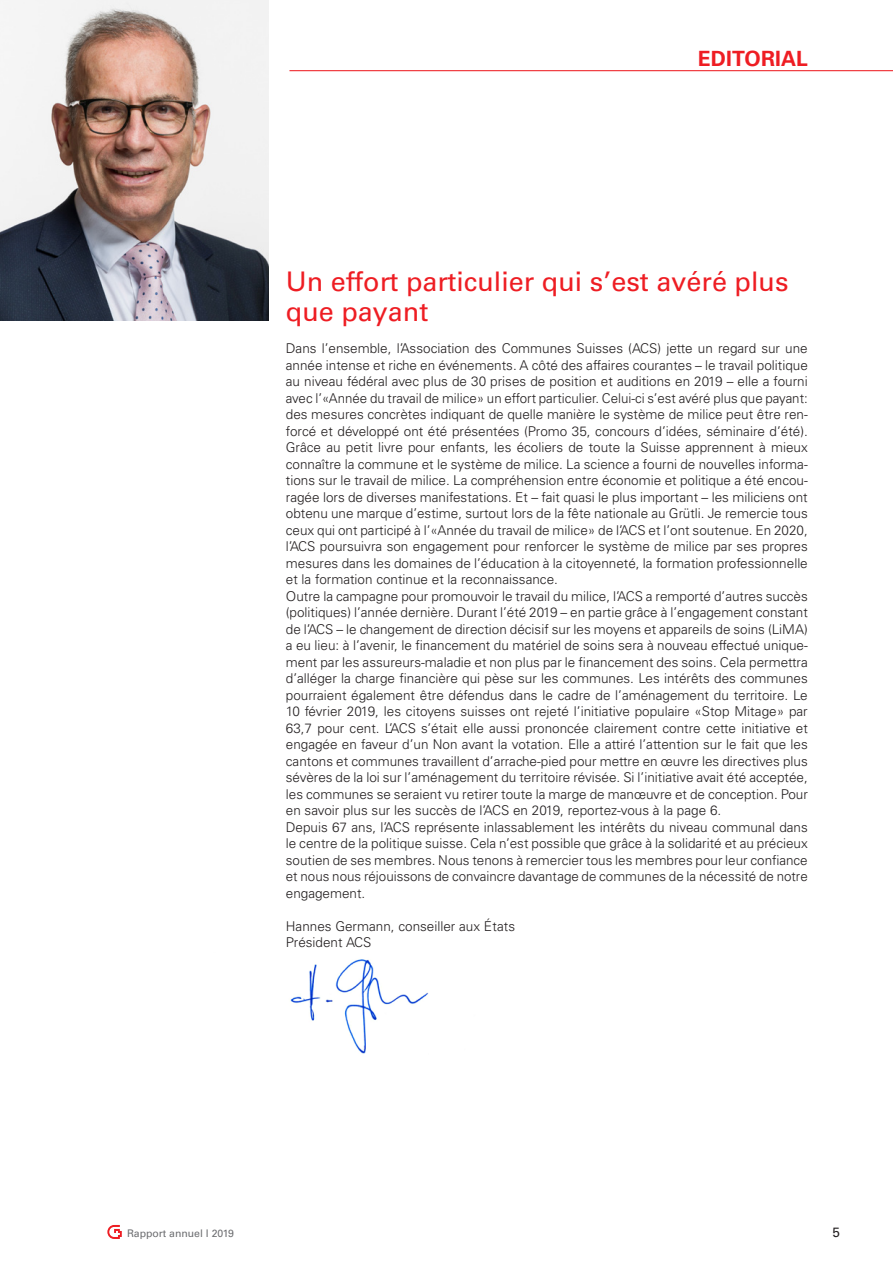
<style>
.page{position:relative;width:893px;height:1263px;background:#fff}
.page>*{position:absolute;margin:0;border:0;box-sizing:border-box;transform-origin:0 0}
.Titel_18_Edito_Kaste{font:27px/30px "Univers LT Std";color:#ee1d23}
.Ressort{font:700 21px "Univers LT Std";letter-spacing:.005em;color:#ee1d23}
.GS_Lauftext_Block{font:300 13.5px/16.5px "Univers LT Std";color:#231f20;text-align:justify}
.GS_Edito_Flattersatz{font:300 13.5px "Univers LT Std";color:#231f20}
.t1{font:13.5px "Univers LT Std";color:#231f20}
.t2{font:10.5px "Univers LT Std";color:#6c6d70}
</style>
<div class="page">
<svg style="left:107px;top:1225px;width:15px;height:14px"></svg>
<hr style="left:289px;top:70px;width:604px;height:1px;background:#ee1d23">
<img style="left:290px;top:959px;width:139px;height:95px">
<img style="left:0;top:0;width:269px;height:320px">
<p class="Ressort" style="left:698px;top:46px;width:111px">EDITORIAL</p>
<p class="Titel_18_Edito_Kaste" style="left:286px;top:266px;width:504px">Un effort particulier qui s’est avéré plus que payant</p>
<p class="GS_Lauftext_Block" style="left:286px;top:340px;width:523px">Dans l’ensemble, l’Association des Communes Suisses (ACS) jette un regard sur une année intense et riche en événements. A côté des affaires courantes – le travail politique au niveau fédéral avec plus de 30 prises de position et auditions en 2019 – elle a fourni avec l’«Année du travail de milice» un effort particulier. Celui-ci s’est avéré plus que payant: des mesures concrètes indiquant de quelle manière le système de milice peut être ren&shy;forcé et développé ont été présentées (Promo 35, concours d’idées, séminaire d’été).<br>Grâce au petit livre pour enfants, les écoliers de toute la Suisse apprennent à mieux connaître la commune et le système de milice. La science a fourni de nouvelles informa&shy;tions sur le travail de milice. La compréhension entre économie et politique a été encou&shy;ragée lors de diverses manifestations. Et – fait quasi le plus important – les miliciens ont obtenu une marque d’estime, surtout lors de la fête nationale au Grütli. Je remercie tous ceux qui ont participé à l’«Année du travail de milice» de l’ACS et l’ont soutenue. En 2020, l’ACS poursuivra son engagement pour renforcer le système de milice par ses propres mesures dans les domaines de l’éducation à la citoyenneté, la formation professionnelle et la formation continue et la reconnaissance.</p>
<p class="GS_Lauftext_Block" style="left:286px;top:588px;width:523px">Outre la campagne pour promouvoir le travail du milice, l’ACS a remporté d’autres succès (politiques) l’année dernière. Durant l’été 2019 – en partie grâce à l’engagement constant de l’ACS – le changement de direction décisif sur les moyens et appareils de soins (LiMA) a eu lieu: à l’avenir, le financement du matériel de soins sera à nouveau effectué unique&shy;ment par les assureurs-maladie et non plus par le financement des soins. Cela permettra d’alléger la charge financière qui pèse sur les communes. Les intérêts des communes pourraient également être défendus dans le cadre de l’aménagement du territoire. Le 10 février 2019, les citoyens suisses ont rejeté l’initiative populaire «Stop Mitage» par 63,7 pour cent. L’ACS s’était elle aussi prononcée clairement contre cette initiative et engagée en faveur d’un Non avant la votation. Elle a attiré l’attention sur le fait que les cantons et communes travaillent d’arrache-pied pour mettre en œuvre les directives plus sévères de la loi sur l’aménagement du territoire révisée. Si l’initiative avait été acceptée, les communes se seraient vu retirer toute la marge de manœuvre et de conception. Pour en savoir plus sur les succès de l’ACS en 2019, reportez-vous à la page 6.</p>
<p class="GS_Lauftext_Block" style="left:286px;top:819px;width:523px">Depuis 67 ans, l’ACS représente inlassablement les intérêts du niveau communal dans le centre de la politique suisse. Cela n’est possible que grâce à la solidarité et au précieux soutien de ses membres. Nous tenons à remercier tous les membres pour leur confiance et nous nous réjouissons de convaincre davantage de communes de la nécessité de notre engagement.</p>
<p class="GS_Edito_Flattersatz" style="left:286px;top:918px;width:231px">Hannes Germann, conseiller aux États</p>
<p class="GS_Edito_Flattersatz" style="left:286px;top:934px;width:87px">Président ACS</p>
<p class="t2" style="left:127px;top:1227px;width:108px">Rapport annuel l 2019</p>
<p class="t1" style="left:832px;top:1225px;width:9px">5</p>
</div>
